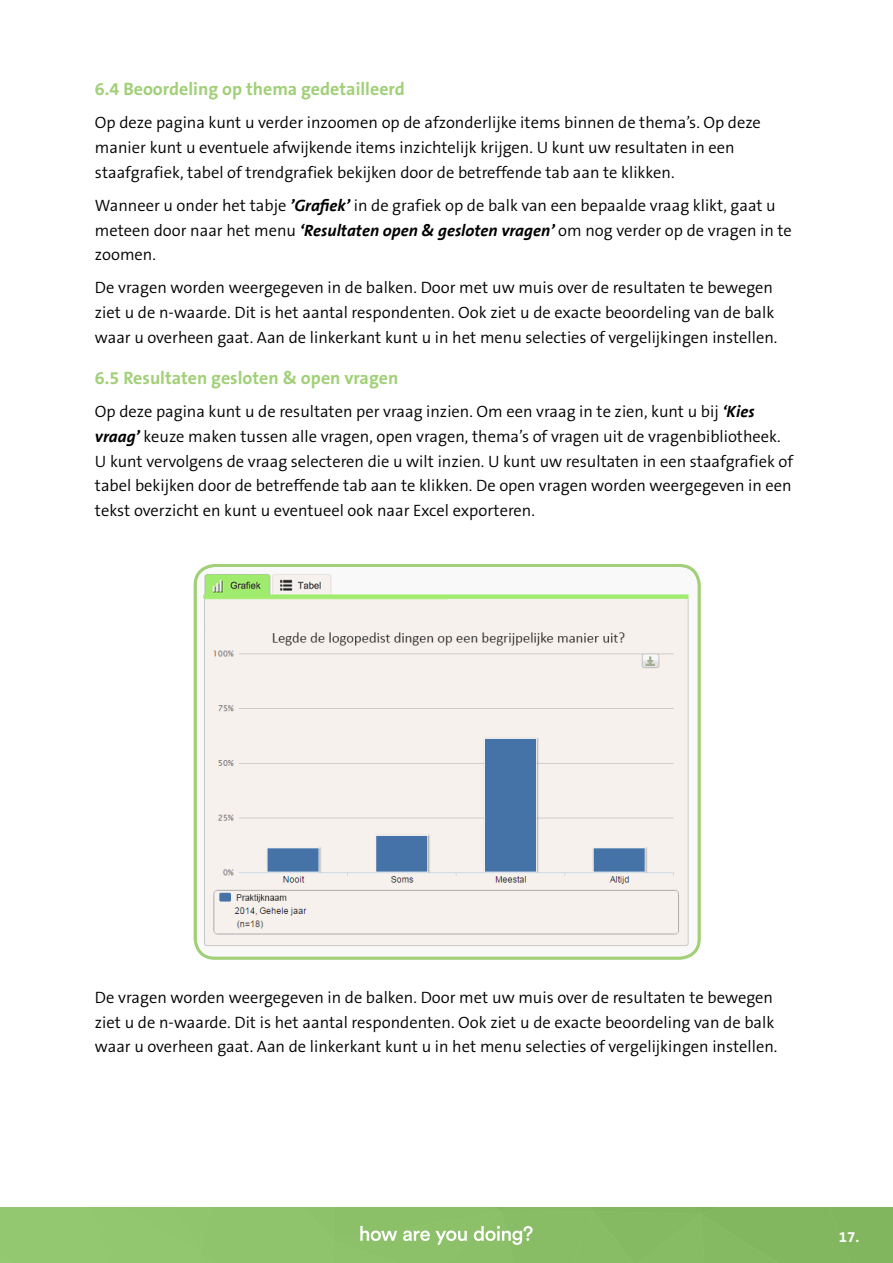
<style>
.page{position:relative;width:893px;height:1263px;background:#fff}
.page>*{position:absolute;margin:0;border:0;box-sizing:border-box;transform-origin:0 0}
.t1{font:700 18px "The Sans B7";color:#a1d078}
.t2{font:300 16.5px/24.8px "The Sans B4";color:#000}
.t3{font:700 15px "The Sans B7";color:#fff}
.s1{font-family:"The Sans B7";font-weight:700;font-style:italic}
</style>
<div class="page">
<svg style="left:0;top:1208px;width:893px;height:55px"></svg>
<img style="left:197px;top:568px;width:500px;height:388px">
<div style="left:194px;top:564px;width:507px;height:396px;border:3px solid #a1d078;border-radius:20px"></div>
<p class="t1" style="left:95px;top:80px;width:311px">6.4 Beoordeling op thema gedetailleerd</p>
<p class="t2" style="left:95px;top:111px;width:667px">Op deze pagina kunt u verder inzoomen op de afzonderlijke items binnen de thema’s. Op deze manier kunt u eventuele afwijkende items inzichtelijk krijgen. U kunt uw resultaten in een staafgrafiek, tabel of trendgrafiek bekijken door de betreffende tab aan te klikken.</p>
<p class="t2" style="left:95px;top:193px;width:698px">Wanneer u onder het tabje <span class="s1">’Grafiek’</span> in de grafiek op de balk van een bepaalde vraag klikt, gaat u meteen door naar het menu <span class="s1">‘Resultaten open &amp; gesloten vragen’</span> om nog verder op de vragen in te zoomen.</p>
<p class="t2" style="left:95px;top:276px;width:684px">De vragen worden weergegeven in de balken. Door met uw muis over de resultaten te bewegen ziet u de n-waarde. Dit is het aantal respondenten. Ook ziet u de exacte beoordeling van de balk waar u overheen gaat. Aan de linkerkant kunt u in het menu selecties of vergelijkingen instellen.</p>
<p class="t1" style="left:95px;top:368px;width:305px">6.5 Resultaten gesloten &amp; open vragen</p>
<p class="t2" style="left:95px;top:400px;width:700px">Op deze pagina kunt u de resultaten per vraag inzien. Om een vraag in te zien, kunt u bij <span class="s1">‘Kies vraag’</span> keuze maken tussen alle vragen, open vragen, thema’s of vragen uit de vragenbibliotheek.<br>U kunt vervolgens de vraag selecteren die u wilt inzien. U kunt uw resultaten in een staafgrafiek of tabel bekijken door de betreffende tab aan te klikken. De open vragen worden weergegeven in een tekst overzicht en kunt u eventueel ook naar Excel exporteren.</p>
<p class="t2" style="left:95px;top:985px;width:684px">De vragen worden weergegeven in de balken. Door met uw muis over de resultaten te bewegen ziet u de n-waarde. Dit is het aantal respondenten. Ook ziet u de exacte beoordeling van de balk waar u overheen gaat. Aan de linkerkant kunt u in het menu selecties of vergelijkingen instellen.</p>
<p class="t3" style="left:839px;top:1228px;width:22px">17.</p>
</div>
